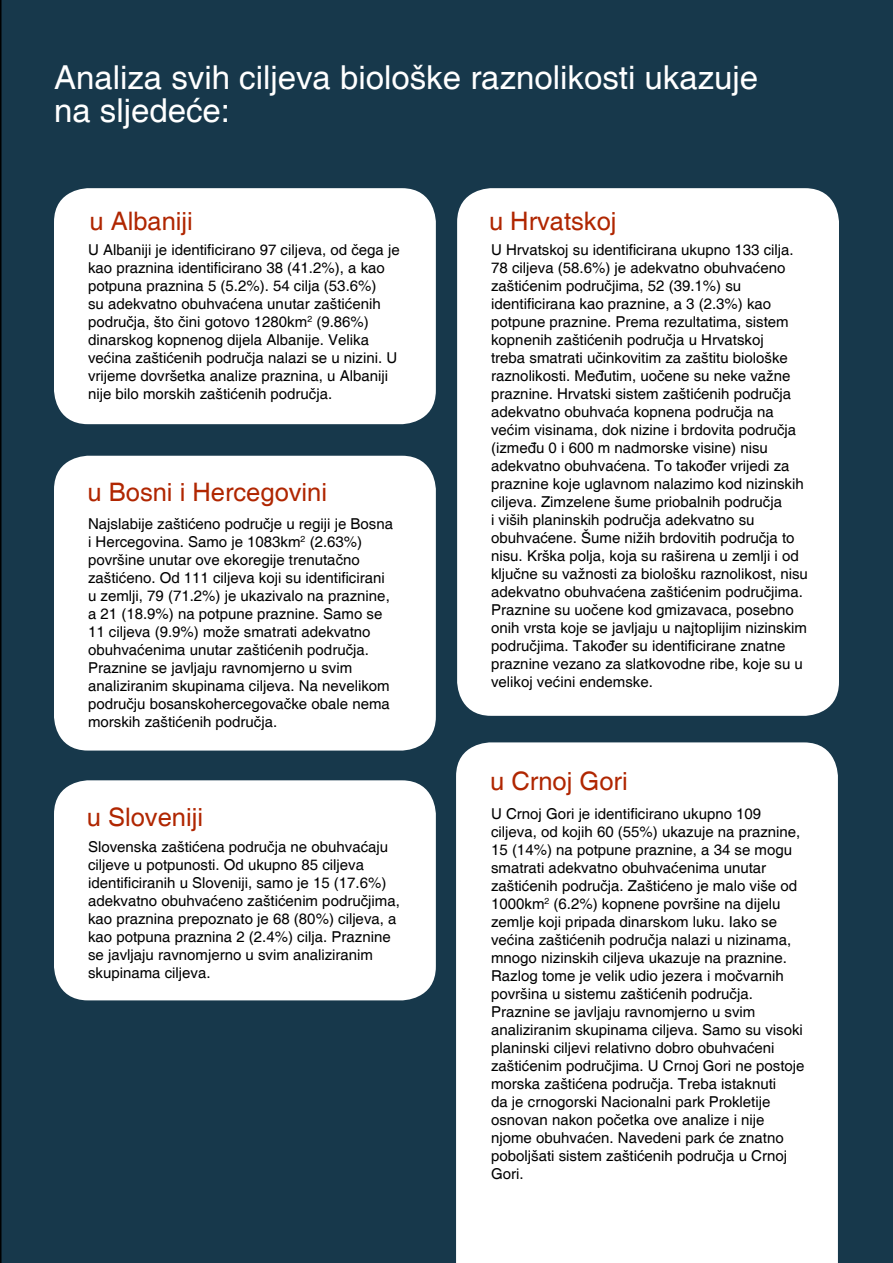
<style>
.page{position:relative;width:893px;height:1263px;background:#17384b}
.page>*{position:absolute;margin:0;border:0;box-sizing:border-box;transform-origin:0 0}
.t1{font:33px/33px "Helvetica";color:#fff}
.t2{font:25.5px "Helvetica";color:#b02601}
.t3{font:15px/18px "Helvetica";color:#000}
</style>
<div class="page">
<div style="left:457px;top:188px;width:382px;height:528px;background:#fff;border-radius:34px"></div>
<svg style="left:456px;top:742px;width:382px;height:521px"></svg>
<div style="left:54px;top:188px;width:382px;height:236px;background:#fff;border-radius:34px"></div>
<div style="left:54px;top:456px;width:382px;height:294px;background:#fff;border-radius:34px"></div>
<div style="left:54px;top:780px;width:382px;height:220px;background:#fff;border-radius:34px"></div>
<h1 class="t1" style="left:54px;top:62px;width:706px">Analiza svih ciljeva biološke raznolikosti ukazuje na sljedeće:</h1>
<h2 class="t2" style="left:89px;top:206px;width:105px">u Albaniji</h2>
<p class="t3" style="left:88px;top:241px;width:313px">U Albaniji je identificirano 97 ciljeva, od čega je kao praznina identificirano 38 (41.2%), a kao potpuna praznina 5 (5.2%). 54 cilja (53.6%)<br>su adekvatno obuhvaćena unutar zaštićenih područja, što čini gotovo 1280km<sup>2</sup> (9.86%) dinarskog kopnenog dijela Albanije. Velika većina zaštićenih područja nalazi se u nizini. U vrijeme dovršetka analize praznina, u Albaniji nije bilo morskih zaštićenih područja.</p>
<h2 class="t2" style="left:88px;top:478px;width:241px">u Bosni i Hercegovini</h2>
<p class="t3" style="left:88px;top:515px;width:307px">Najslabije zaštićeno područje u regiji je Bosna i Hercegovina. Samo je 1083km<sup>2</sup> (2.63%) površine unutar ove ekoregije trenutačno zaštićeno. Od 111 ciljeva koji su identificirani u zemlji, 79 (71.2%) je ukazivalo na praznine, a 21 (18.9%) na potpune praznine. Samo se 11 ciljeva (9.9%) može smatrati adekvatno obuhvaćenima unutar zaštićenih područja.<br>Praznine se javljaju ravnomjerno u svim analiziranim skupinama ciljeva. Na nevelikom području bosanskohercegovačke obale nema morskih zaštićenih područja.</p>
<h2 class="t2" style="left:87px;top:802px;width:118px">u Sloveniji</h2>
<p class="t3" style="left:88px;top:838px;width:313px">Slovenska zaštićena područja ne obuhvaćaju ciljeve u potpunosti. Od ukupno 85 ciljeva identificiranih u Sloveniji, samo je 15 (17.6%) adekvatno obuhvaćeno zaštićenim područjima, kao praznina prepoznato je 68 (80%) ciljeva, a kao potpuna praznina 2 (2.4%) cilja. Praznine se javljaju ravnomjerno u svim analiziranim skupinama ciljeva.</p>
<h2 class="t2" style="left:489px;top:207px;width:129px">u Hrvatskoj</h2>
<p class="t3" style="left:491px;top:241px;width:318px">U Hrvatskoj su identificirana ukupno 133 cilja.<br>78 ciljeva (58.6%) je adekvatno obuhvaćeno zaštićenim područjima, 52 (39.1%) su identificirana kao praznine, a 3 (2.3%) kao potpune praznine. Prema rezultatima, sistem kopnenih zaštićenih područja u Hrvatskoj<br>treba smatrati učinkovitim za zaštitu biološke raznolikosti. Međutim, uočene su neke važne praznine. Hrvatski sistem zaštićenih područja adekvatno obuhvaća kopnena područja na većim visinama, dok nizine i brdovita područja (između 0 i 600 m nadmorske visine) nisu adekvatno obuhvaćena. To također vrijedi za praznine koje uglavnom nalazimo kod nizinskih ciljeva. Zimzelene šume priobalnih područja<br>i viših planinskih područja adekvatno su obuhvaćene. Šume nižih brdovitih područja to nisu. Krška polja, koja su raširena u zemlji i od ključne su važnosti za biološku raznolikost, nisu adekvatno obuhvaćena zaštićenim područjima.<br>Praznine su uočene kod gmizavaca, posebno onih vrsta koje se javljaju u najtoplijim nizinskim područjima. Također su identificirane znatne praznine vezano za slatkovodne ribe, koje su u velikoj većini endemske.</p>
<h2 class="t2" style="left:490px;top:767px;width:139px">u Crnoj Gori</h2>
<p class="t3" style="left:491px;top:805px;width:315px">U Crnoj Gori je identificirano ukupno 109 ciljeva, od kojih 60 (55%) ukazuje na praznine, 15 (14%) na potpune praznine, a 34 se mogu smatrati adekvatno obuhvaćenima unutar zaštićenih područja. Zaštićeno je malo više od 1000km<sup>2</sup> (6.2%) kopnene površine na dijelu zemlje koji pripada dinarskom luku. Iako se većina zaštićenih područja nalazi u nizinama, mnogo nizinskih ciljeva ukazuje na praznine.<br>Razlog tome je velik udio jezera i močvarnih površina u sistemu zaštićenih područja.<br>Praznine se javljaju ravnomjerno u svim analiziranim skupinama ciljeva. Samo su visoki planinski ciljevi relativno dobro obuhvaćeni zaštićenim područjima. U Crnoj Gori ne postoje morska zaštićena područja. Treba istaknuti<br>da je crnogorski Nacionalni park Prokletije osnovan nakon početka ove analize i nije njome obuhvaćen. Navedeni park će znatno poboljšati sistem zaštićenih područja u Crnoj Gori.</p>
</div>
